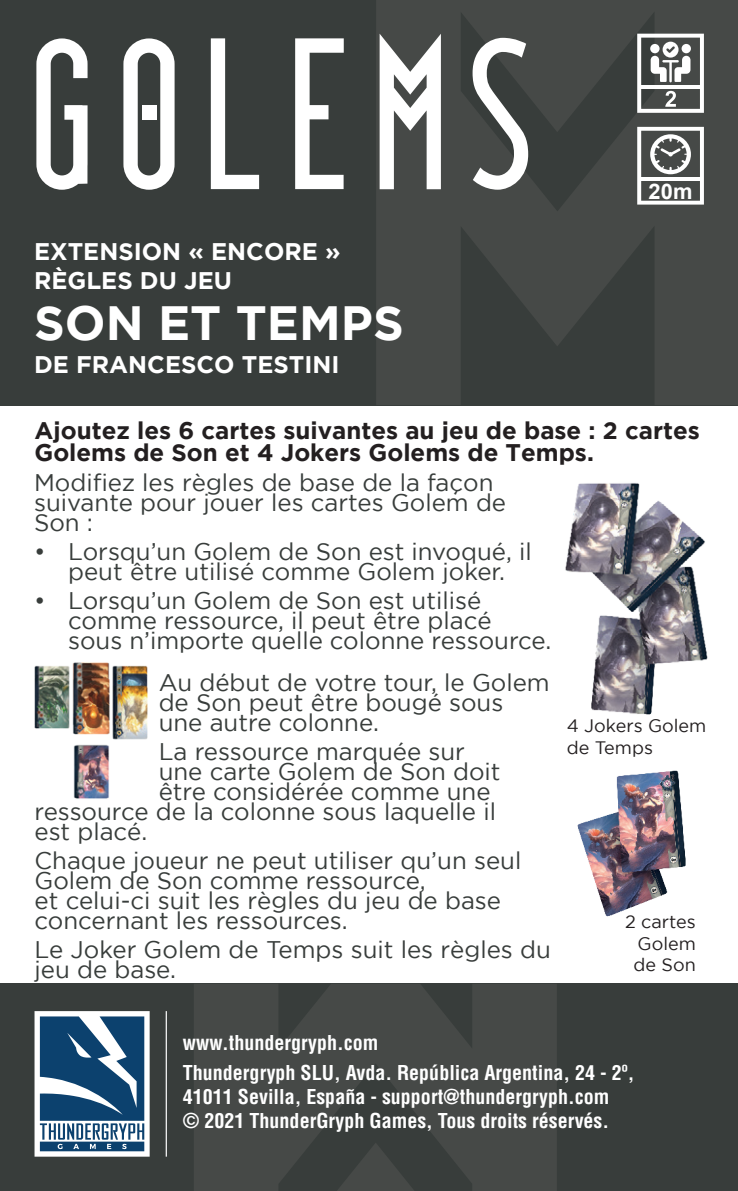
<style>
.page{position:relative;width:738px;height:1191px;background:#fff}
.page>*{position:absolute;margin:0;border:0;box-sizing:border-box;transform-origin:0 0}
.Components{font:700 48px "Gotham";color:#fff}
.t1{font:24px/20px "Gotham";color:#383d3b}
.t2{font:700 24px/22.4px "Gotham";color:#231f20}
.Components-2{font:700 24px "Gotham";color:#fff}
.t3{font:700 21.6px "Arial";color:#fff}
.t4{font:700 condensed 20px/24px "Helvetica LT Std";color:#fff}
.Components-3{font:18px/21.6px "Gotham";color:#231f20;text-align:justify}
</style>
<div class="page">
<div style="left:0;top:0;width:737px;height:405px;background:#383d3b"></div>
<svg style="left:376px;top:0;width:361px;height:405px;fill:#464947"></svg>
<svg style="left:636px;top:127px;width:67px;height:78px"></svg>
<svg style="left:211px;top:38px;width:48px;height:151px"></svg>
<svg style="left:295px;top:38px;width:48px;height:151px"></svg>
<svg style="left:123px;top:38px;width:51px;height:152px"></svg>
<div style="left:142px;top:105px;width:14px;height:15px;background:#fff"></div>
<svg style="left:36px;top:38px;width:51px;height:152px"></svg>
<svg style="left:472px;top:38px;width:55px;height:152px"></svg>
<svg style="left:379px;top:34px;width:61px;height:155px"></svg>
<div style="left:0;top:983px;width:737px;height:208px;background:#383d3b"></div>
<svg style="left:194px;top:984px;width:362px;height:207px;fill:#464947"></svg>
<hr style="left:165px;top:1011px;width:2px;height:145px;background:#fff">
<svg style="left:34px;top:1011px;width:115px;height:145px;background:#6586a2"></svg>
<img style="left:34px;top:662px;width:113px;height:137px">
<img style="left:577px;top:771px;width:109px;height:146px">
<img style="left:565px;top:483px;width:143px;height:232px">
<svg style="left:636px;top:34px;width:67px;height:79px"></svg>
<p class="Components-2" style="left:34px;top:237px;width:308px">EXTENSION « ENCORE »</p>
<p class="Components-2" style="left:34px;top:266px;width:199px">RÈGLES DU JEU</p>
<p class="Components" style="left:34px;top:295px;width:371px">SON ET TEMPS</p>
<p class="Components-2" style="left:34px;top:351px;width:307px">DE FRANCESCO TESTINI</p>
<p class="t3" style="left:648px;top:176px;width:45px">20m</p>
<p class="t2" style="left:34px;top:418px;width:666px">Ajoutez les 6 cartes suivantes au jeu de base : 2 cartes<br>Golems de Son et 4 Jokers Golems de Temps.</p>
<p class="t1" style="left:34px;top:472px;width:473px">Modifiez les règles de base de la façon suivante pour jouer les cartes Golem de<br>Son :</p>
<p class="t1" style="left:34px;top:541px;width:499px;text-align:center">• Lorsqu’un Golem de Son est invoqué, il peut être utilisé comme Golem joker.</p>
<p class="t1" style="left:68px;top:590px;width:484px;text-indent:-34px">• Lorsqu’un Golem de Son est utilisé comme ressource, il peut être placé sous n’importe quelle colonne ressource.</p>
<p class="t1" style="left:158px;top:672px;width:392px">Au début de votre tour, le Golem de Son peut être bougé sous une autre colonne.</p>
<p class="t1" style="left:158px;top:741px;width:307px">La ressource marquée sur</p>
<p class="t1" style="left:158px;top:761px;width:343px">une carte Golem de Son doit</p>
<p class="t1" style="left:158px;top:781px;width:333px">être considérée comme une</p>
<p class="t1" style="left:34px;top:801px;width:462px">ressource de la colonne sous laquelle il</p>
<p class="t1" style="left:34px;top:821px;width:114px">est placé.</p>
<p class="t1" style="left:34px;top:850px;width:488px">Chaque joueur ne peut utiliser qu’un seul Golem de Son comme ressource,<br>et celui-ci suit les règles du jeu de base concernant les ressources.</p>
<p class="t1" style="left:34px;top:939px;width:517px">Le Joker Golem de Temps suit les règles du jeu de base.</p>
<p class="Components-3" style="left:566px;top:714px;width:141px">4 Jokers Golem</p>
<p class="Components-3" style="left:566px;top:736px;width:88px">de Temps</p>
<p class="Components-3" style="left:633px;top:910px;width:64px;text-indent:-9px">2 cartes Golem de Son</p>
<p class="t4" style="left:183px;top:1030px;width:197px">www.thundergryph.com</p>
<p class="t4" style="left:183px;top:1060px;width:452px">Thundergryph SLU, Avda. República Argentina, 24 - 2º,<br>41011 Sevilla, España - support@thundergryph.com</p>
<p class="t4" style="left:183px;top:1108px;width:427px">© 2021 ThunderGryph Games, Tous droits réservés.</p>
</div>
